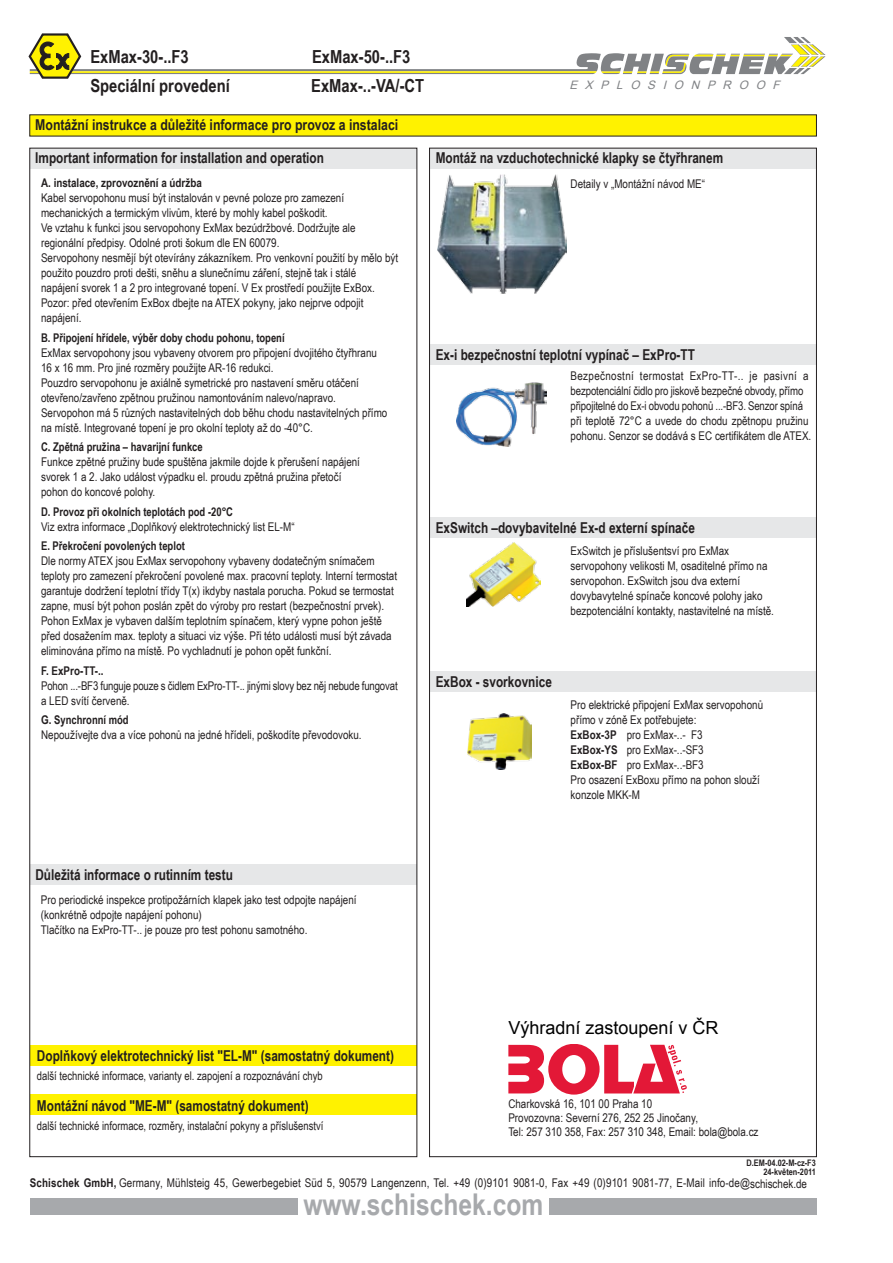
<style>
.page{position:relative;width:893px;height:1263px;background:#fff}
.page>*{position:absolute;margin:0;border:0;box-sizing:border-box;transform-origin:0 0}
.t1{font:700 30px "Arial Narrow";color:#a7a9ac}
.t2{font:700 18px "Arial Narrow";color:#231f20}
.t3{font:18px "Arial";color:#010101}
.t4{font:700 15px "Arial Narrow";color:#231f20;scale:.96 1}
.t5{font:700 15px "Arial Narrow";color:#231f20}
.t6{font:12px/15px "Arial Narrow";color:#231f20}
.t7{font:700 12px "Arial Narrow";color:#231f20;scale:.96 1}
.t8{font:12px "Arial Narrow";color:#231f20;scale:.96 1}
.t9{font:700 12px "Arial Narrow";color:#231f20}
.t10{font:italic 11.7px "Arial";color:#808285}
.t11{font:700 9px/9px "Arial Narrow";color:#231f20;text-align:right}
.s1{font-weight:700}
</style>
<div class="page">
<div style="left:30px;top:1198px;width:268px;height:17px;background:#a7a9ac"></div>
<div style="left:549px;top:1198px;width:267px;height:17px;background:#a7a9ac"></div>
<svg style="left:28px;top:33px;width:797px;height:46px"></svg>
<div style="left:29px;top:114px;width:788px;height:22px;background:#fff200"></div>
<div style="left:30px;top:148px;width:387px;height:21px;background:#e6e7e8"></div>
<div style="left:30px;top:1045px;width:387px;height:20px;background:#fff200"></div>
<div style="left:30px;top:1094px;width:387px;height:21px;background:#fff200"></div>
<div style="left:430px;top:344px;width:387px;height:21px;background:#e6e7e8"></div>
<div style="left:430px;top:148px;width:387px;height:21px;background:#e6e7e8"></div>
<div style="left:430px;top:517px;width:387px;height:21px;background:#e6e7e8"></div>
<div style="left:430px;top:671px;width:387px;height:21px;background:#e6e7e8"></div>
<div style="left:30px;top:864px;width:387px;height:21px;background:#e6e7e8"></div>
<img style="left:437px;top:175px;width:130px;height:119px">
<img style="left:456px;top:383px;width:91px;height:63px">
<img style="left:466px;top:543px;width:74px;height:64px">
<img style="left:467px;top:714px;width:64px;height:55px">
<svg style="left:508px;top:1045px;width:179px;height:49px"></svg>
<h2 class="t2" style="left:90px;top:43px;width:100px">ExMax-30-..F3</h2>
<h2 class="t2" style="left:312px;top:43px;width:100px">ExMax-50-..F3</h2>
<h2 class="t2" style="left:90px;top:72px;width:141px">Speciální provedení</h2>
<h2 class="t2" style="left:311px;top:72px;width:115px">ExMax-..-VA/-CT</h2>
<p class="t5" style="left:35px;top:114px;width:364px">Montážní instrukce a důležité informace pro provoz a instalaci</p>
<p class="t4" style="left:35px;top:147px;width:302px">Important information for installation and operation</p>
<p class="t9" style="left:41px;top:174px;width:162px">A. instalace, zprovoznění a údržba</p>
<p class="t6" style="left:41px;top:190px;width:359px">Kabel servopohonu musí být instalován v pevné poloze pro zamezení mechanických a termickým vlivům, které by mohly kabel poškodit.<br>Ve vztahu k funkci jsou servopohony ExMax bezúdržbové. Dodržujte ale regionální předpisy. Odolné proti šokum dle EN 60079.<br>Servopohony nesmějí být otevírány zákazníkem. Pro venkovní použití by mělo být použito pouzdro proti dešti, sněhu a slunečnímu záření, stejně tak i stálé<br>napájení svorek 1 a 2 pro integrované topení. V Ex prostředí použijte ExBox.<br>Pozor: před otevřením ExBox dbejte na ATEX pokyny, jako nejprve odpojit napájení.</p>
<p class="t7" style="left:41px;top:328px;width:255px">B. Připojení hřídele, výběr doby chodu pohonu, topení</p>
<p class="t6" style="left:41px;top:344px;width:348px">ExMax servopohony jsou vybaveny otvorem pro připojení dvojitého čtyřhranu 16 x 16 mm. Pro jiné rozměry použijte AR-16 redukci.<br>Pouzdro servopohonu je axiálně symetrické pro nastavení směru otáčení otevřeno/zavřeno zpětnou pružinou namontováním nalevo/napravo.<br>Servopohon má 5 různých nastavitelných dob běhu chodu nastavitelných přímo na místě. Integrované topení je pro okolní teploty až do -40°C.</p>
<p class="t7" style="left:41px;top:438px;width:170px">C. Zpětná pružina – havarijní funkce</p>
<p class="t6" style="left:41px;top:454px;width:320px">Funkce zpětné pružiny bude spuštěna jakmile dojde k přerušení napájení svorek 1 a 2. Jako událost výpadku el. proudu zpětná pružina přetočí pohon do koncové polohy.</p>
<p class="t7" style="left:41px;top:502px;width:202px">D. Provoz při okolních teplotách pod -20°C</p>
<p class="t6" style="left:41px;top:518px;width:255px">Viz extra informace „Doplňkový elektrotechnický list EL-M“</p>
<p class="t7" style="left:41px;top:537px;width:151px">E. Překročení povolených teplot</p>
<p class="t6" style="left:41px;top:553px;width:357px">Dle normy ATEX jsou ExMax servopohony vybaveny dodatečným snímačem teploty pro zamezení překročení povolené max. pracovní teploty. Interní termostat garantuje dodržení teplotní třídy T(x) ikdyby nastala porucha. Pokud se termostat zapne, musí být pohon poslán zpět do výroby pro restart (bezpečnostní prvek).<br>Pohon ExMax je vybaven dalším teplotním spínačem, který vypne pohon ještě před dosažením max. teploty a situaci viz výše. Při této události musí být závada eliminována přímo na místě. Po vychladnutí je pohon opět funkční.</p>
<p class="t9" style="left:41px;top:661px;width:64px">F. ExPro-TT-..</p>
<p class="t6" style="left:41px;top:677px;width:358px">Pohon ...-BF3 funguje pouze s čidlem ExPro-TT-.. jinými slovy bez něj nebude fungovat a LED svítí červeně.</p>
<p class="t9" style="left:41px;top:711px;width:89px">G. Synchronní mód</p>
<p class="t6" style="left:41px;top:727px;width:322px">Nepoužívejte dva a více pohonů na jedné hřídeli, poškodíte převodovoku.</p>
<p class="t10" style="left:569px;top:77px;width:216px">EXPLOSIONPROOF</p>
<p class="t4" style="left:436px;top:147px;width:301px">Montáž na vzduchotechnické klapky se čtyřhranem</p>
<p class="t6" style="left:571px;top:176px;width:136px">Detaily v „Montážní návod ME“</p>
<p class="t4" style="left:436px;top:343px;width:271px">Ex-i bezpečnostní teplotní vypínač – ExPro-TT</p>
<p class="t6" style="left:571px;top:368px;width:242px">Bezpečnostní termostat ExPro-TT-.. je pasivní a bezpotenciální čidlo pro jiskově bezpečné obvody, přímo připojitelné do Ex-i obvodu pohonů ...-BF3. Senzor spíná při teplotě 72°C a uvede do chodu zpětnopu pružinu pohonu. Senzor se dodává s EC certifikátem dle ATEX.</p>
<p class="t4" style="left:436px;top:516px;width:272px">ExSwitch –dovybavitelné Ex-d externí spínače</p>
<p class="t6" style="left:571px;top:542px;width:205px">ExSwitch je příslušentsví pro ExMax servopohony velikosti M, osaditelné přímo na servopohon. ExSwitch jsou dva externí dovybavytelné spínače koncové polohy jako bezpotenciální kontakty, nastavitelné na místě.</p>
<p class="t4" style="left:436px;top:670px;width:123px">ExBox - svorkovnice</p>
<p class="t6" style="left:571px;top:696px;width:194px">Pro elektrické připojení ExMax servopohonů přímo v zóně Ex potřebujete:<br><span class="s1">ExBox-3P</span> pro ExMax-..- F3<br><span class="s1">ExBox-YS</span> pro ExMax-..-SF3<br><span class="s1">ExBox-BF</span> pro ExMax-..-BF3<br>Pro osazení ExBoxu přímo na pohon slouží konzole MKK-M</p>
<p class="t4" style="left:35px;top:863px;width:207px">Důležitá informace o rutinním testu</p>
<p class="t6" style="left:41px;top:892px;width:317px">Pro periodické inspekce protipožárních klapek jako test odpojte napájení (konkrétně odpojte napájení pohonu)<br>Tlačítko na ExPro-TT-.. je pouze pro test pohonu samotného.</p>
<p class="t4" style="left:37px;top:1044px;width:373px">Doplňkový elektrotechnický list "EL-M" (samostatný dokument)</p>
<p class="t8" style="left:37px;top:1067px;width:299px">další technické informace, varianty el. zapojení a rozpoznávání chyb</p>
<p class="t4" style="left:37px;top:1094px;width:284px">Montážní návod "ME-M" (samostatný dokument)</p>
<p class="t8" style="left:37px;top:1117px;width:300px">další technické informace, rozměry, instalační pokyny a příslušenství</p>
<h2 class="t3" style="left:508px;top:1015px;width:212px">Výhradní zastoupení v ČR</h2>
<p class="t6" style="left:508px;top:1097px;width:252px;line-height:13.6px">Charkovská 16, 101 00 Praha 10<br>Provozovna: Severní 276, 252 25 Jinočany,<br>Tel: 257 310 358, Fax: 257 310 348, Email: bola@bola.cz</p>
<p class="t11" style="left:747px;top:1157px;width:71px">D.EM-04.02-M-cz-F3<br>24-květen-2011</p>
<p class="t6" style="left:30px;top:1174px;width:779px"><span class="s1">Schischek GmbH,</span> Germany, Mühlsteig 45, Gewerbegebiet Süd 5, 90579 Langenzenn, Tel. +49 (0)9101 9081-0, Fax +49 (0)9101 9081-77, E-Mail info-de@schischek.de</p>
<h1 class="t1" style="left:303px;top:1181px;width:241px">www.schischek.com</h1>
</div>
